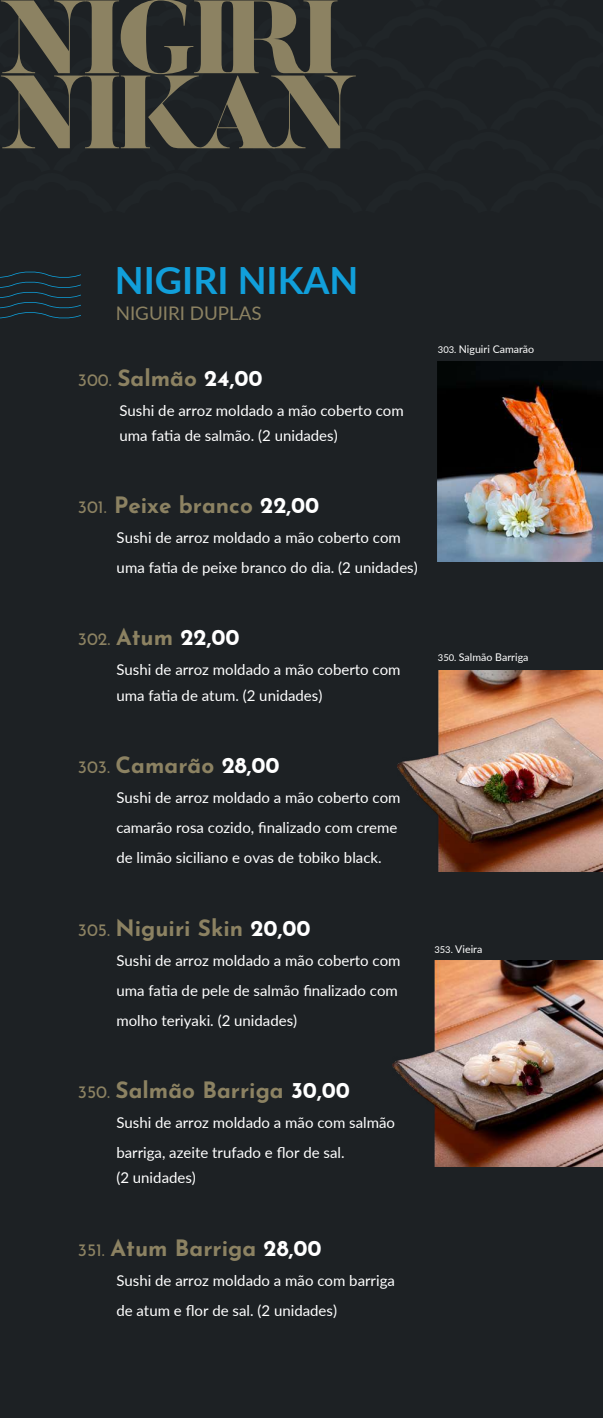
<style>
.page{position:relative;width:603px;height:1418px;background:#fff}
.page>*{position:absolute;margin:0;border:0;box-sizing:border-box;transform-origin:0 0}
.t1{font:900 103.25px/75px "Butler";letter-spacing:-.06em;color:#8c8262}
.t2{font:700 37.5px "Lato";color:#119fda}
.t3{font:700 22.5px "Josefin Sans";color:#8c8262}
.t4{font:700 22.5px "Josefin Sans";color:#fff}
.t5{font:18.75px "Lato";color:#8c8262}
.t6{font:15px/30px "Lato";color:#fff}
.t7{font:10.62px "Lato";color:#fff}
.s1{font-weight:400;font-size:17.5px}
.s2{color:#fff}
.s3{font-weight:400;font-size:17.5px;color:#8c8262}
.s4{color:#8c8262}
.s5{font-size:9.38px}
</style>
<div class="page">
<div style="left:0;top:0;width:602px;height:1417px;background:#1d2124"></div>
<img style="left:437px;top:361px;width:165px;height:200px">
<img style="left:397px;top:670px;width:205px;height:201px">
<img style="left:392px;top:960px;width:210px;height:206px">
<svg style="left:0;top:271px;width:81px;height:48px"></svg>
<h1 class="t1" style="left:0;top:4px;width:359px">NIGIRI<br>NIKAN</h1>
<h2 class="t2" style="left:115px;top:252px;width:245px">NIGIRI NIKAN</h2>
<p class="t5" style="left:116px;top:299px;width:147px">NIGUIRI DUPLAS</p>
<h3 class="t3" style="left:78px;top:358px;width:186px"><span class="s1">300.</span> Salmão <span class="s2">24,00</span></h3>
<p class="t6" style="left:119px;top:397px;width:286px;line-height:25px">Sushi de arroz moldado a mão coberto com uma fatia de salmão. (2 unidades)</p>
<h3 class="t3" style="left:78px;top:485px;width:243px"><span class="s1">301.</span> Peixe branco <span class="s2">22,00</span></h3>
<p class="t6" style="left:117px;top:521px;width:302px">Sushi de arroz moldado a mão coberto com uma fatia de peixe branco do dia. (2 unidades)</p>
<h3 class="t4" style="left:78px;top:617px;width:163px"><span class="s3">302.</span> <span class="s4">Atum</span> 22,00</h3>
<p class="t6" style="left:116px;top:655px;width:285px;line-height:26.2px">Sushi de arroz moldado a mão coberto com uma fatia de atum. (2 unidades)</p>
<p class="t7" style="left:437px;top:341px;width:98px"><span class="s5">303.</span> Niguiri Camarão</p>
<p class="t7" style="left:437px;top:650px;width:92px"><span class="s5">350.</span> Salmão Barriga</p>
<h3 class="t3" style="left:78px;top:745px;width:203px"><span class="s1">303.</span> Camarão <span class="s2">28,00</span></h3>
<p class="t6" style="left:116px;top:782px;width:285px">Sushi de arroz moldado a mão coberto com camarão rosa cozido, finalizado com creme de limão siciliano e ovas de tobiko black.</p>
<h3 class="t3" style="left:78px;top:907px;width:234px"><span class="s1">305.</span> Niguiri Skin <span class="s2">20,00</span></h3>
<p class="t6" style="left:116px;top:944px;width:285px">Sushi de arroz moldado a mão coberto com uma fatia de pele de salmão finalizado com molho teriyaki. (2 unidades)</p>
<h3 class="t3" style="left:78px;top:1070px;width:273px"><span class="s1">350.</span> Salmão Barriga <span class="s2">30,00</span></h3>
<p class="t6" style="left:116px;top:1107px;width:280px">Sushi de arroz moldado a mão com salmão barriga, azeite trufado e flor de sal.</p>
<p class="t6" style="left:116px;top:1162px;width:81px">(2 unidades)</p>
<h3 class="t3" style="left:78px;top:1227px;width:245px"><span class="s1">351.</span> Atum Barriga <span class="s2">28,00</span></h3>
<p class="t6" style="left:116px;top:1264px;width:280px">Sushi de arroz moldado a mão com barriga de atum e flor de sal. (2 unidades)</p>
<p class="t7" style="left:434px;top:941px;width:49px"><span class="s5">353.</span> Vieira</p>
</div>
